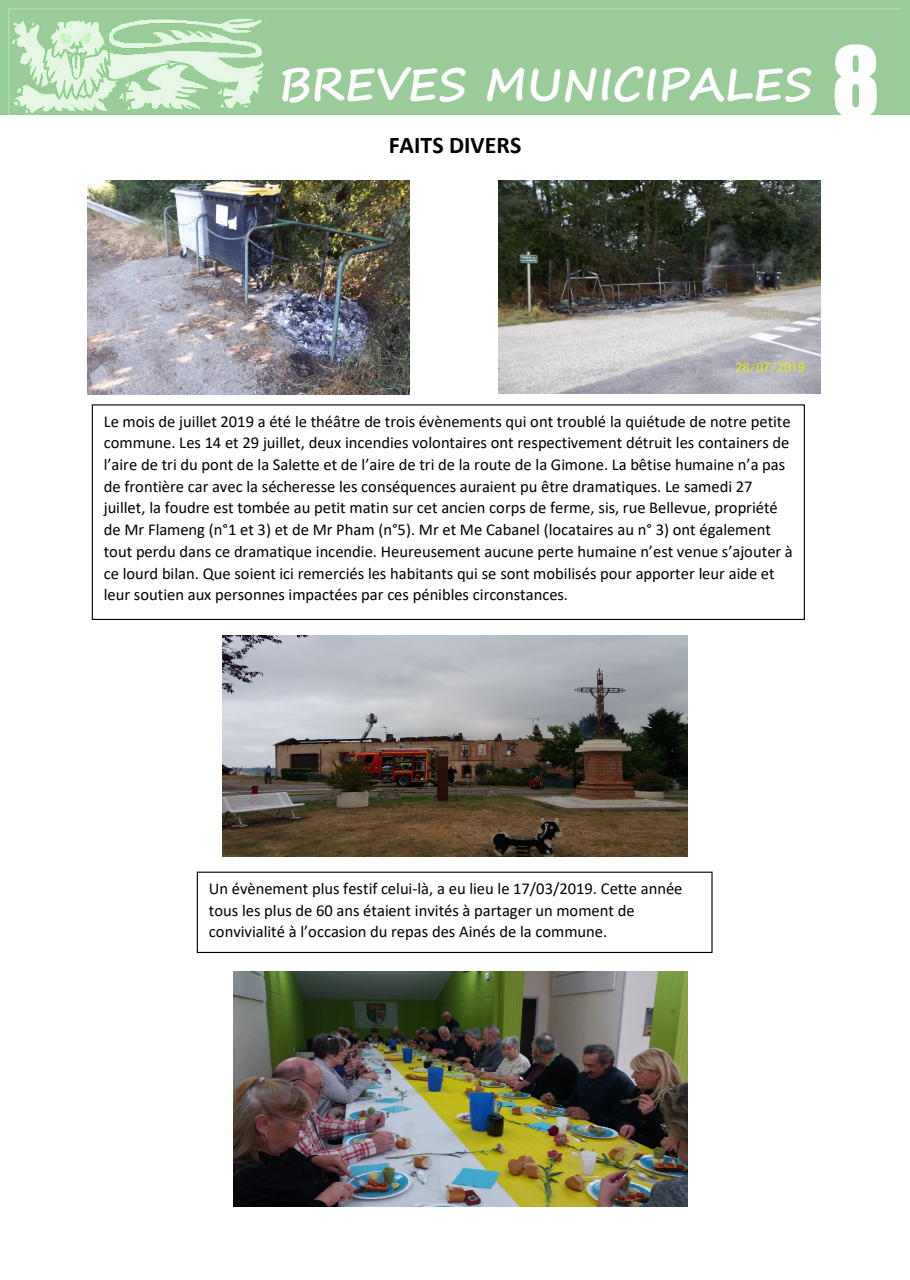
<style>
.page{position:relative;width:910px;height:1280px;background:#fff}
.page>*{position:absolute;margin:0;border:0;box-sizing:border-box;transform-origin:0 0}
.t1{font:700 45px "Segoe Print";color:#fff}
.t2{font:700 24px "Calibri";color:#000}
.t3{font:16.5px/21.8px "Calibri";color:#000}
.s1{font-family:"Impact";font-weight:400;font-size:90px}
</style>
<div class="page">
<div style="left:0;top:0;width:910px;height:114px;background:#97cd99"></div>
<img style="left:9px;top:9px;width:891px;height:106px">
<img style="left:10px;top:16px;width:255px;height:99px">
<div style="left:197px;top:872px;width:516px;height:81px;border:1px solid #000"></div>
<img style="left:234px;top:971px;width:453px;height:236px">
<img style="left:222px;top:636px;width:465px;height:220px">
<img style="left:498px;top:180px;width:323px;height:213px">
<div style="left:92px;top:404px;width:713px;height:216px;border:1px solid #000"></div>
<img style="left:88px;top:180px;width:322px;height:215px">
<h1 class="t1" style="left:279px;top:42px;width:602px">BREVES MUNICIPALES <span class="s1">8</span></h1>
<h2 class="t2" style="left:389px;top:128px;width:134px">FAITS DIVERS</h2>
<p class="t3" style="left:104px;top:410px;width:691px">Le mois de juillet 2019 a été le théâtre de trois évènements qui ont troublé la quiétude de notre petite commune. Les 14 et 29 juillet, deux incendies volontaires ont respectivement détruit les containers de l’aire de tri du pont de la Salette et de l’aire de tri de la route de la Gimone. La bêtise humaine n’a pas de frontière car avec la sécheresse les conséquences auraient pu être dramatiques. Le samedi 27 juillet, la foudre est tombée au petit matin sur cet ancien corps de ferme, sis, rue Bellevue, propriété de Mr Flameng (n°1 et 3) et de Mr Pham (n°5). Mr et Me Cabanel (locataires au n° 3) ont également tout perdu dans ce dramatique incendie. Heureusement aucune perte humaine n’est venue s’ajouter à ce lourd bilan. Que soient ici remerciés les habitants qui se sont mobilisés pour apporter leur aide et leur soutien aux personnes impactées par ces pénibles circonstances.</p>
<p class="t3" style="left:209px;top:877px;width:475px">Un évènement plus festif celui-là, a eu lieu le 17/03/2019. Cette année tous les plus de 60 ans étaient invités à partager un moment de convivialité à l’occasion du repas des Ainés de la commune.</p>
</div>
